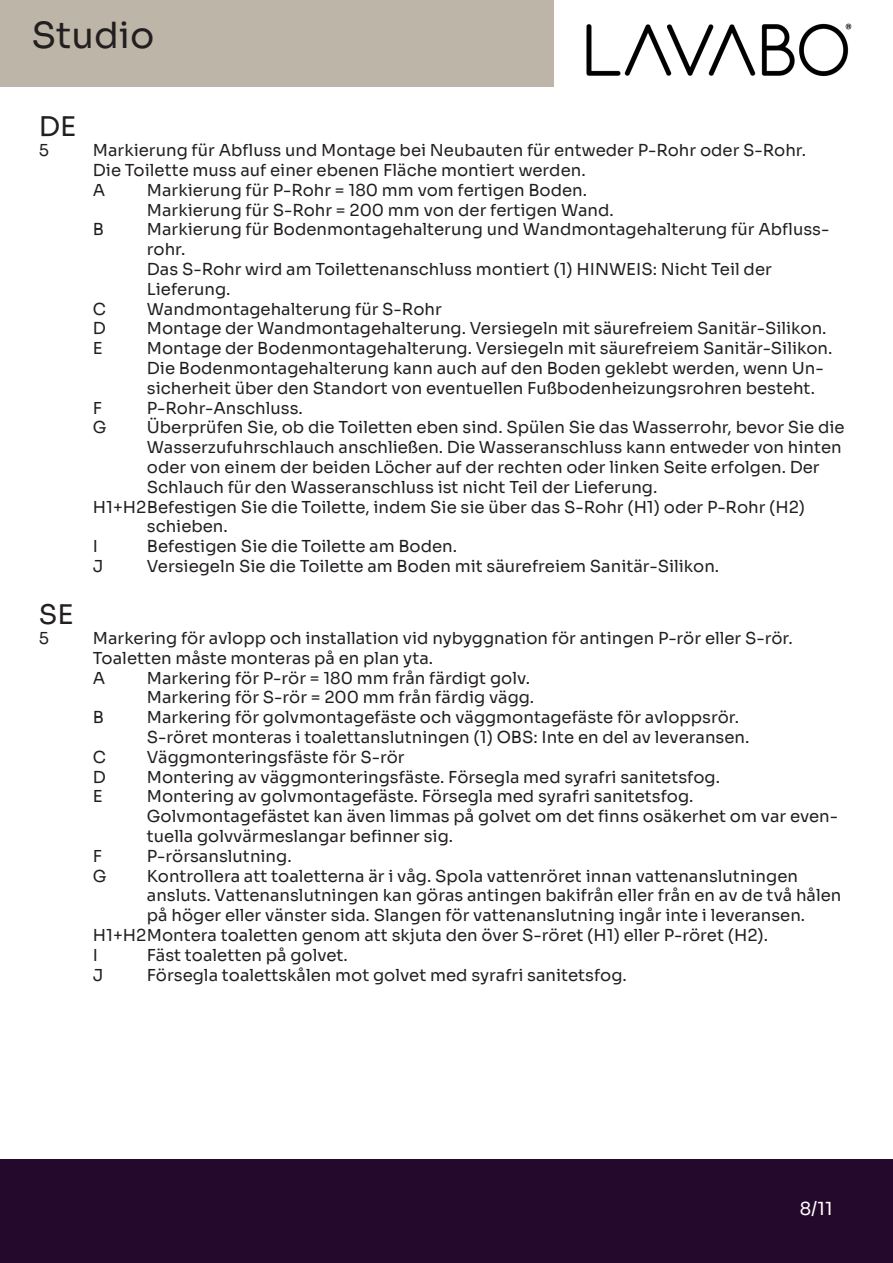
<style>
.page{position:relative;width:893px;height:1263px;background:#fff}
.page>*{position:absolute;margin:0;border:0;box-sizing:border-box;transform-origin:0 0}
.t1{font:36px "Sora";color:#231f20}
.t2{font:27px "Sora";color:#231f20}
.t3{font:18px "Sora";color:#fff}
.t4{font:16.5px/19.8px "Sora";color:#231f20}
</style>
<div class="page">
<div style="left:0;top:1160px;width:893px;height:103px;background:#24092c"></div>
<div style="left:1px;top:0;width:553px;height:86px;background:#bdb5a7"></div>
<img style="left:586px;top:23px;width:266px;height:54px">
<h1 class="t1" style="left:31px;top:6px;width:124px">Studio</h1>
<h2 class="t2" style="left:39px;top:104px;width:39px">DE</h2>
<p class="t4" style="left:39px;top:139px;width:12px">5</p>
<p class="t4" style="left:93px;top:139px;width:715px">Markierung für Abfluss und Montage bei Neubauten für entweder P-Rohr oder S-Rohr.<br>Die Toilette muss auf einer ebenen Fläche montiert werden.<br>A</p>
<p class="t4" style="left:147px;top:178px;width:468px">Markierung für P-Rohr = 180 mm vom fertigen Boden.<br>Markierung für S-Rohr = 200 mm von der fertigen Wand.</p>
<p class="t4" style="left:93px;top:218px;width:13px">B</p>
<p class="t4" style="left:147px;top:218px;width:684px">Markierung für Bodenmontagehalterung und Wandmontagehalterung für Abfluss&shy;rohr.<br>Das S-Rohr wird am Toilettenanschluss montiert (1) HINWEIS: Nicht Teil der Lieferung.</p>
<p class="t4" style="left:93px;top:297px;width:15px">C</p>
<p class="t4" style="left:147px;top:297px;width:296px">Wandmontagehalterung für S-Rohr</p>
<p class="t4" style="left:93px;top:317px;width:15px">D</p>
<p class="t4" style="left:147px;top:317px;width:681px">Montage der Wandmontagehalterung. Versiegeln mit säurefreiem Sanitär-Silikon.</p>
<p class="t4" style="left:93px;top:337px;width:11px">E</p>
<p class="t4" style="left:147px;top:337px;width:687px">Montage der Bodenmontagehalterung. Versiegeln mit säurefreiem Sanitär-Silikon.<br>Die Bodenmontagehalterung kann auch auf den Boden geklebt werden, wenn Un&shy;sicherheit über den Standort von eventuellen Fußbodenheizungsrohren besteht.</p>
<p class="t4" style="left:93px;top:396px;width:11px">F</p>
<p class="t4" style="left:147px;top:396px;width:157px">P-Rohr-Anschluss.</p>
<p class="t4" style="left:93px;top:416px;width:15px">G</p>
<p class="t4" style="left:147px;top:416px;width:699px">Überprüfen Sie, ob die Toiletten eben sind. Spülen Sie das Wasserrohr, bevor Sie die</p>
<p class="t4" style="left:147px;top:436px;width:696px">Wasserzufuhrschlauch anschließen. Die Wasseranschluss kann entweder von hinten</p>
<p class="t4" style="left:147px;top:456px;width:674px">oder von einem der beiden Löcher auf der rechten oder linken Seite erfolgen. Der</p>
<p class="t4" style="left:147px;top:475px;width:512px">Schlauch für den Wasseranschluss ist nicht Teil der Lieferung.</p>
<p class="t4" style="left:93px;top:495px;width:714px">H1+H2 Befestigen Sie die Toilette, indem Sie sie über das S-Rohr (H1) oder P-Rohr (H2)</p>
<p class="t4" style="left:147px;top:515px;width:82px">schieben.</p>
<p class="t4" style="left:93px;top:535px;width:7px">I</p>
<p class="t4" style="left:147px;top:535px;width:312px">Befestigen Sie die Toilette am Boden.</p>
<p class="t4" style="left:93px;top:555px;width:12px">J</p>
<p class="t4" style="left:147px;top:555px;width:574px">Versiegeln Sie die Toilette am Boden mit säurefreiem Sanitär-Silikon.</p>
<h2 class="t2" style="left:39px;top:592px;width:36px">SE</h2>
<p class="t4" style="left:39px;top:627px;width:12px">5</p>
<p class="t4" style="left:93px;top:627px;width:701px">Markering för avlopp och installation vid nybyggnation för antingen P-rör eller S-rör.<br>Toaletten måste monteras på en plan yta.<br>A</p>
<p class="t4" style="left:147px;top:666px;width:389px">Markering för P-rör = 180 mm från färdigt golv.<br>Markering för S-rör = 200 mm från färdig vägg.</p>
<p class="t4" style="left:93px;top:706px;width:13px">B</p>
<p class="t4" style="left:147px;top:706px;width:604px">Markering för golvmontagefäste och väggmontagefäste för avloppsrör.<br>S-röret monteras i toalettanslutningen (1) OBS: Inte en del av leveransen.</p>
<p class="t4" style="left:93px;top:745px;width:15px">C</p>
<p class="t4" style="left:147px;top:745px;width:259px">Väggmonteringsfäste för S-rör</p>
<p class="t4" style="left:93px;top:765px;width:15px">D</p>
<p class="t4" style="left:147px;top:765px;width:575px">Montering av väggmonteringsfäste. Försegla med syrafri sanitetsfog.</p>
<p class="t4" style="left:93px;top:785px;width:11px">E</p>
<p class="t4" style="left:147px;top:785px;width:693px">Montering av golvmontagefäste. Försegla med syrafri sanitetsfog.<br>Golvmontagefästet kan även limmas på golvet om det finns osäkerhet om var even&shy;tuella golvvärmeslangar befinner sig.</p>
<p class="t4" style="left:93px;top:844px;width:11px">F</p>
<p class="t4" style="left:147px;top:844px;width:146px">P-rörsanslutning.</p>
<p class="t4" style="left:93px;top:864px;width:15px">G</p>
<p class="t4" style="left:147px;top:864px;width:653px">Kontrollera att toaletterna är i våg. Spola vattenröret innan vattenanslutningen</p>
<p class="t4" style="left:147px;top:884px;width:696px">ansluts. Vattenanslutningen kan göras antingen bakifrån eller från en av de två hålen</p>
<p class="t4" style="left:147px;top:904px;width:660px">på höger eller vänster sida. Slangen för vattenanslutning ingår inte i leveransen.</p>
<p class="t4" style="left:93px;top:924px;width:677px">H1+H2 Montera toaletten genom att skjuta den över S-röret (H1) eller P-röret (H2).</p>
<p class="t4" style="left:93px;top:943px;width:7px">I</p>
<p class="t4" style="left:147px;top:943px;width:203px">Fäst toaletten på golvet.</p>
<p class="t4" style="left:93px;top:963px;width:12px">J</p>
<p class="t4" style="left:147px;top:963px;width:481px">Försegla toalettskålen mot golvet med syrafri sanitetsfog.</p>
<p class="t3" style="left:800px;top:1193px;width:34px">8/11</p>
</div>
